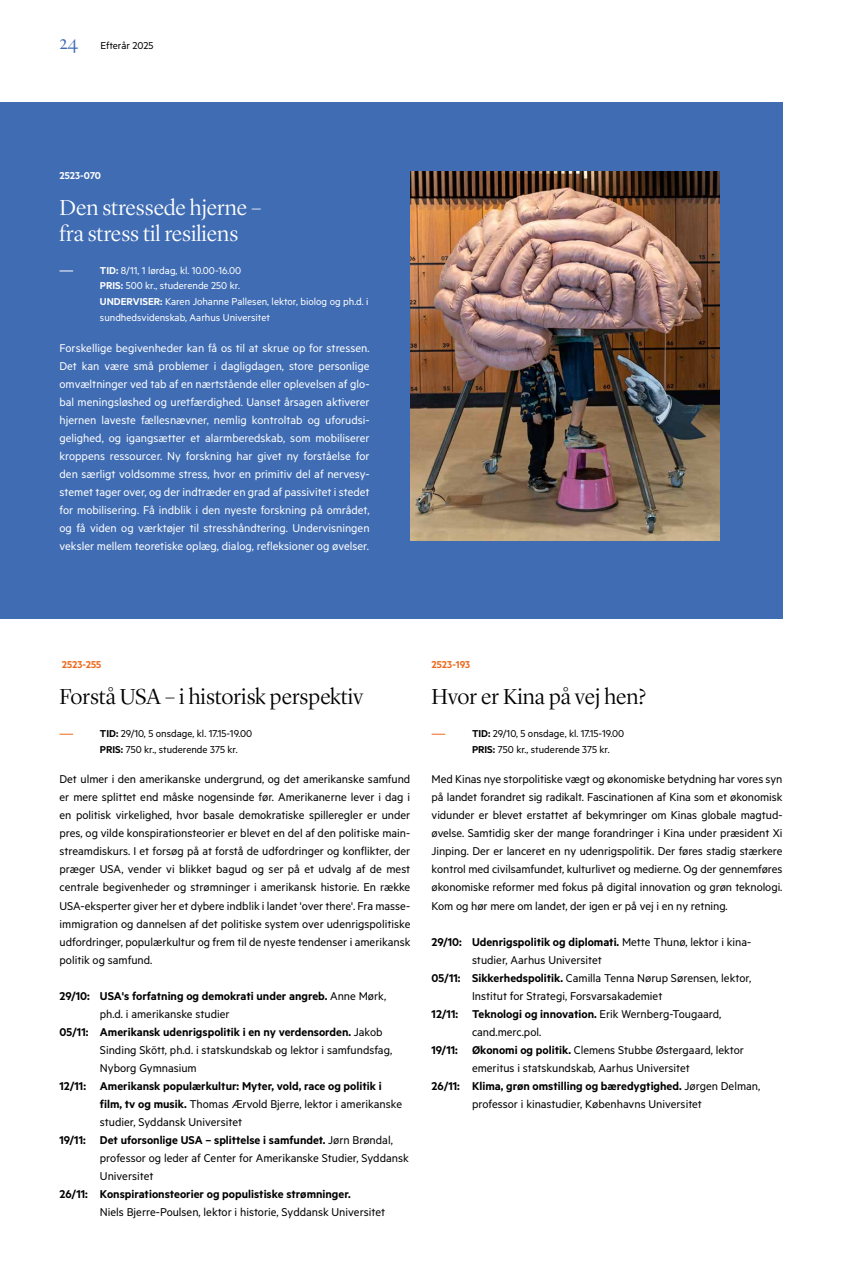
<style>
.page{position:relative;width:859px;height:1268px;background:#fff}
.page>*{position:absolute;margin:0;border:0;box-sizing:border-box;transform-origin:0 0}
.t1{font:300 22.5px "Lyon Display";color:#000}
.t2{font:300 22.5px/25.5px "Lyon Display";color:#fff}
.t3{font:12.75px/18px "Metric";color:#000;text-align:justify}
.t4{font:12.75px/18px "Metric";color:#fff;text-align:justify}
.t5{font:600 12.75px "Metric";color:#000}
.t6{font:11.25px/15.8px "Metric";color:#fff}
.t7{font:11.25px/15.8px "Metric";color:#000}
.t8{font:600 11.25px "Metric";letter-spacing:.005em;color:#ec671a}
.t9{font:600 11.25px "Metric";letter-spacing:-.005em;color:#fff}
.s1{font-family:"Lyon Display";font-weight:300;font-size:19.5px;color:#3f6cb3}
.s2{font-weight:600}
.s3{font-weight:400}
</style>
<div class="page">
<div style="left:0;top:102px;width:782px;height:516px;background:#3f6cb3"></div>
<svg style="left:60px;top:733px;width:13px;height:1px"></svg>
<svg style="left:432px;top:733px;width:14px;height:1px"></svg>
<svg style="left:60px;top:270px;width:14px;height:1px"></svg>
<img style="left:410px;top:172px;width:310px;height:368px">
<p class="t7" style="left:60px;top:37px;width:96px"><span class="s1">24</span> Efterår 2025</p>
<p class="t9" style="left:60px;top:169px;width:43px">2523-070</p>
<h1 class="t2" style="left:60px;top:194px;width:204px">Den stressede hjerne – fra stress til resiliens</h1>
<p class="t6" style="left:100px;top:262px;width:270px"><span class="s2">TID:</span> 8/11, 1 lørdag, kl. 10.00-16.00<br><span class="s2">PRIS:</span> 500 kr., studerende 250 kr.<br><span class="s2">UNDERVISER:</span> Karen Johanne Pallesen, lektor, biolog og ph.d. i sundhedsvidenskab, Aarhus Universitet</p>
<p class="t4" style="left:60px;top:338px;width:312px">Forskellige begivenheder kan få os til at skrue op for stressen.<br>Det kan være små problemer i dagligdagen, store personlige omvæltninger ved tab af en nærtstående eller oplevelsen af glo&shy;bal meningsløshed og uretfærdighed. Uanset årsagen aktiverer hjernen laveste fællesnævner, nemlig kontroltab og uforudsi&shy;gelighed, og igangsætter et alarmberedskab, som mobiliserer kroppens ressourcer. Ny forskning har givet ny forståelse for den særligt voldsomme stress, hvor en primitiv del af nervesy&shy;stemet tager over, og der indtræder en grad af passivitet i stedet for mobilisering. Få indblik i den nyeste forskning på området, og få viden og værktøjer til stresshåndtering. Undervisningen veksler mellem teoretiske oplæg, dialog, refleksioner og øvelser.</p>
<p class="t8" style="left:62px;top:657px;width:41px">2523-255</p>
<h1 class="t1" style="left:60px;top:680px;width:305px">Forstå USA – i historisk perspektiv</h1>
<p class="t7" style="left:100px;top:725px;width:154px"><span class="s2">TID:</span> 29/10, 5 onsdage, kl. 17.15-19.00<br><span class="s2">PRIS:</span> 750 kr., studerende 375 kr.</p>
<p class="t3" style="left:60px;top:769px;width:352px">Det ulmer i den amerikanske undergrund, og det amerikanske samfund er mere splittet end måske nogensinde før. Amerikanerne lever i dag i en politisk virkelighed, hvor basale demokratiske spilleregler er under pres, og vilde konspirationsteorier er blevet en del af den politiske main&shy;streamdiskurs. I et forsøg på at forstå de udfordringer og konflikter, der præger USA, vender vi blikket bagud og ser på et udvalg af de mest centrale begivenheder og strømninger i amerikansk historie. En række USA-eksperter giver her et dybere indblik i landet 'over there'. Fra masse&shy;immigration og dannelsen af det politiske system over udenrigspolitiske udfordringer, populærkultur og frem til de nyeste tendenser i amerikansk politik og samfund.</p>
<p class="t5" style="left:60px;top:987px;width:328px">29/10: USA's forfatning og demokrati under angreb. <span class="s3">Anne Mørk,</span></p>
<p class="t3" style="left:100px;top:1003px;width:131px">ph.d. i amerikanske studier</p>
<p class="t5" style="left:60px;top:1023px;width:325px">05/11: Amerikansk udenrigspolitik i en ny verdensorden. <span class="s3">Jakob</span></p>
<p class="t3" style="left:100px;top:1039px;width:294px">Sinding Skött, ph.d. i statskundskab og lektor i samfundsfag,</p>
<p class="t3" style="left:100px;top:1057px;width:98px">Nyborg Gymnasium</p>
<p class="t5" style="left:60px;top:1077px;width:324px">12/11: Amerikansk populærkultur: Myter, vold, race og politik i</p>
<p class="t3" style="left:100px;top:1093px;width:304px"><span class="s2">film, tv og musik.</span> Thomas Ærvold Bjerre, lektor i amerikanske</p>
<p class="t3" style="left:100px;top:1111px;width:144px">studier, Syddansk Universitet</p>
<p class="t5" style="left:60px;top:1131px;width:335px">19/11: Det uforsonlige USA – splittelse i samfundet. <span class="s3">Jørn Brøndal,</span></p>
<p class="t3" style="left:100px;top:1147px;width:310px">professor og leder af Center for Amerikanske Studier, Syddansk</p>
<p class="t3" style="left:100px;top:1165px;width:55px">Universitet</p>
<p class="t5" style="left:60px;top:1185px;width:293px">26/11: Konspirationsteorier og populistiske strømninger.</p>
<p class="t3" style="left:100px;top:1201px;width:287px">Niels Bjerre-Poulsen, lektor i historie, Syddansk Universitet</p>
<p class="t8" style="left:432px;top:657px;width:40px">2523-193</p>
<h1 class="t1" style="left:432px;top:680px;width:216px">Hvor er Kina på vej hen?</h1>
<p class="t7" style="left:472px;top:725px;width:154px"><span class="s2">TID:</span> 29/10, 5 onsdage, kl. 17.15-19.00<br><span class="s2">PRIS:</span> 750 kr., studerende 375 kr.</p>
<p class="t3" style="left:432px;top:769px;width:352px">Med Kinas nye storpolitiske vægt og økonomiske betydning har vores syn på landet forandret sig radikalt. Fascinationen af Kina som et økonomisk vidunder er blevet erstattet af bekymringer om Kinas globale magtud&shy;øvelse. Samtidig sker der mange forandringer i Kina under præsident Xi Jinping. Der er lanceret en ny udenrigspolitik. Der føres stadig stærkere kontrol med civilsamfundet, kulturlivet og medierne. Og der gennemføres økonomiske reformer med fokus på digital innovation og grøn teknologi.<br>Kom og hør mere om landet, der igen er på vej i en ny retning.</p>
<p class="t5" style="left:432px;top:933px;width:321px">29/10: Udenrigspolitik og diplomati. <span class="s3">Mette Thunø, lektor i kina-</span></p>
<p class="t3" style="left:472px;top:949px;width:131px">studier, Aarhus Universitet</p>
<p class="t3" style="left:432px;top:967px;width:321px"><span class="s2">05/11: Sikkerhedspolitik.</span> Camilla Tenna Nørup Sørensen, lektor,</p>
<p class="t3" style="left:472px;top:985px;width:192px">Institut for Strategi, Forsvarsakademiet</p>
<p class="t5" style="left:432px;top:1005px;width:291px">12/11: Teknologi og innovation. <span class="s3">Erik Wernberg-Tougaard,</span></p>
<p class="t3" style="left:472px;top:1021px;width:71px">cand.merc.pol.</p>
<p class="t3" style="left:432px;top:1039px;width:314px"><span class="s2">19/11: Økonomi og politik.</span> Clemens Stubbe Østergaard, lektor</p>
<p class="t3" style="left:472px;top:1057px;width:219px">emeritus i statskundskab, Aarhus Universitet</p>
<p class="t5" style="left:432px;top:1077px;width:330px">26/11: Klima, grøn omstilling og bæredygtighed. <span class="s3">Jørgen Delman,</span></p>
<p class="t3" style="left:472px;top:1093px;width:231px">professor i kinastudier, Københavns Universitet</p>
</div>
